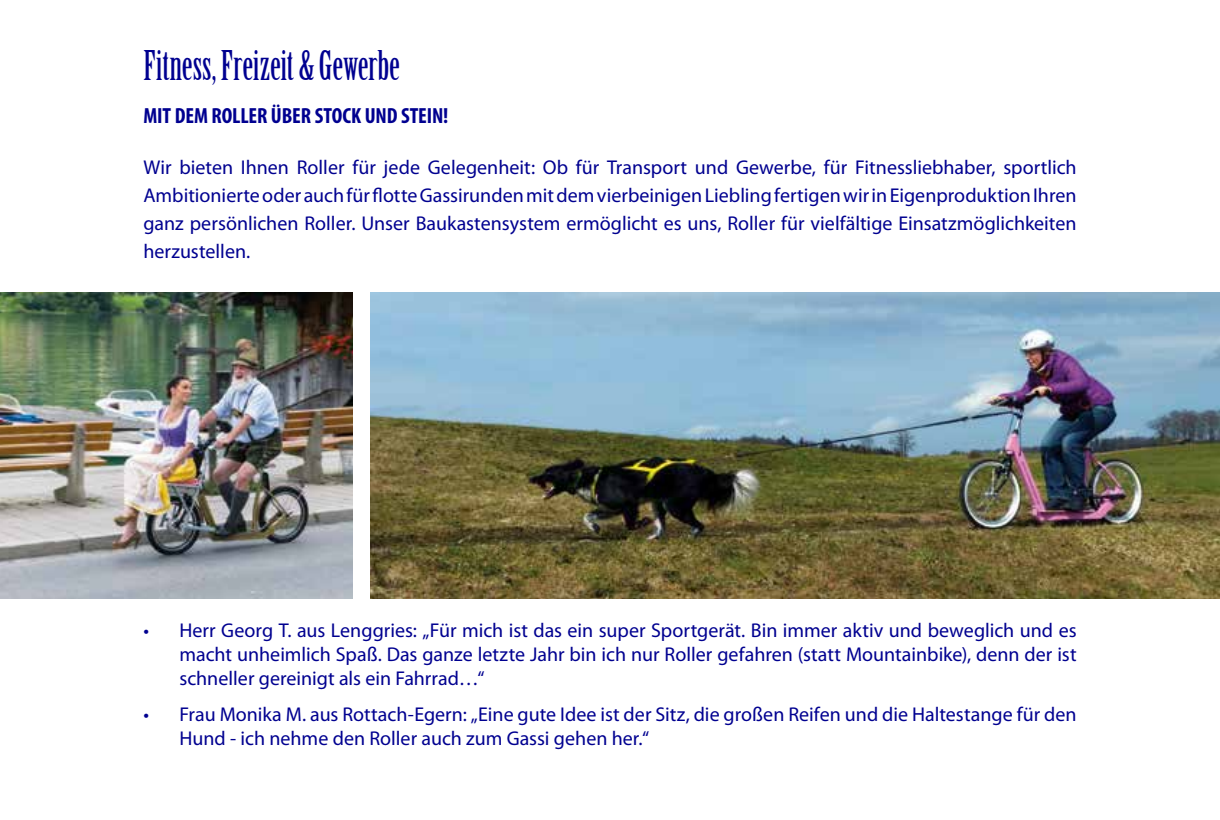
<style>
.page{position:relative;width:1220px;height:820px;background:#fff}
.page>*{position:absolute;margin:0;border:0;box-sizing:border-box;transform-origin:0 0}
.t1{font:40px "Birch Std";color:#000090}
.t2{font:700 condensed 22px "Myriad Pro";letter-spacing:-.005em;color:#000090}
.t3{font:20px/28px "Myriad Pro";color:#000090;text-align:justify}
</style>
<div class="page">
<img style="left:371px;top:292px;width:849px;height:307px">
<img style="left:0;top:292px;width:352px;height:307px">
<h1 class="t1" style="left:143px;top:43px;width:258px">Fitness, Freizeit &amp; Gewerbe</h1>
<p class="t2" style="left:143px;top:102px;width:307px">MIT DEM ROLLER ÜBER STOCK UND STEIN!</p>
<p class="t3" style="left:143px;top:153px;width:935px">Wir bieten Ihnen Roller für jede Gelegenheit: Ob für Transport und Gewerbe, für Fitnessliebhaber, sportlich Ambitionierte oder auch für flotte Gassirunden mit dem vierbeinigen Liebling fertigen wir in Eigenproduktion Ihren ganz persönlichen Roller. Unser Baukastensystem ermöglicht es uns, Roller für vielfältige Einsatzmöglichkeiten herzustellen.</p>
<p class="t3" style="left:179px;top:618px;width:899px;line-height:24px;text-indent:-36px">• Herr Georg T. aus Lenggries: „Für mich ist das ein super Sportgerät. Bin immer aktiv und beweglich und es macht unheimlich Spaß. Das ganze letzte Jahr bin ich nur Roller gefahren (statt Mountainbike), denn der ist schneller gereinigt als ein Fahrrad…“</p>
<p class="t3" style="left:179px;top:701px;width:899px;line-height:24px;text-indent:-36px">• Frau Monika M. aus Rottach-Egern: „Eine gute Idee ist der Sitz, die großen Reifen und die Haltestange für den<br>Hund - ich nehme den Roller auch zum Gassi gehen her.“</p>
</div>
